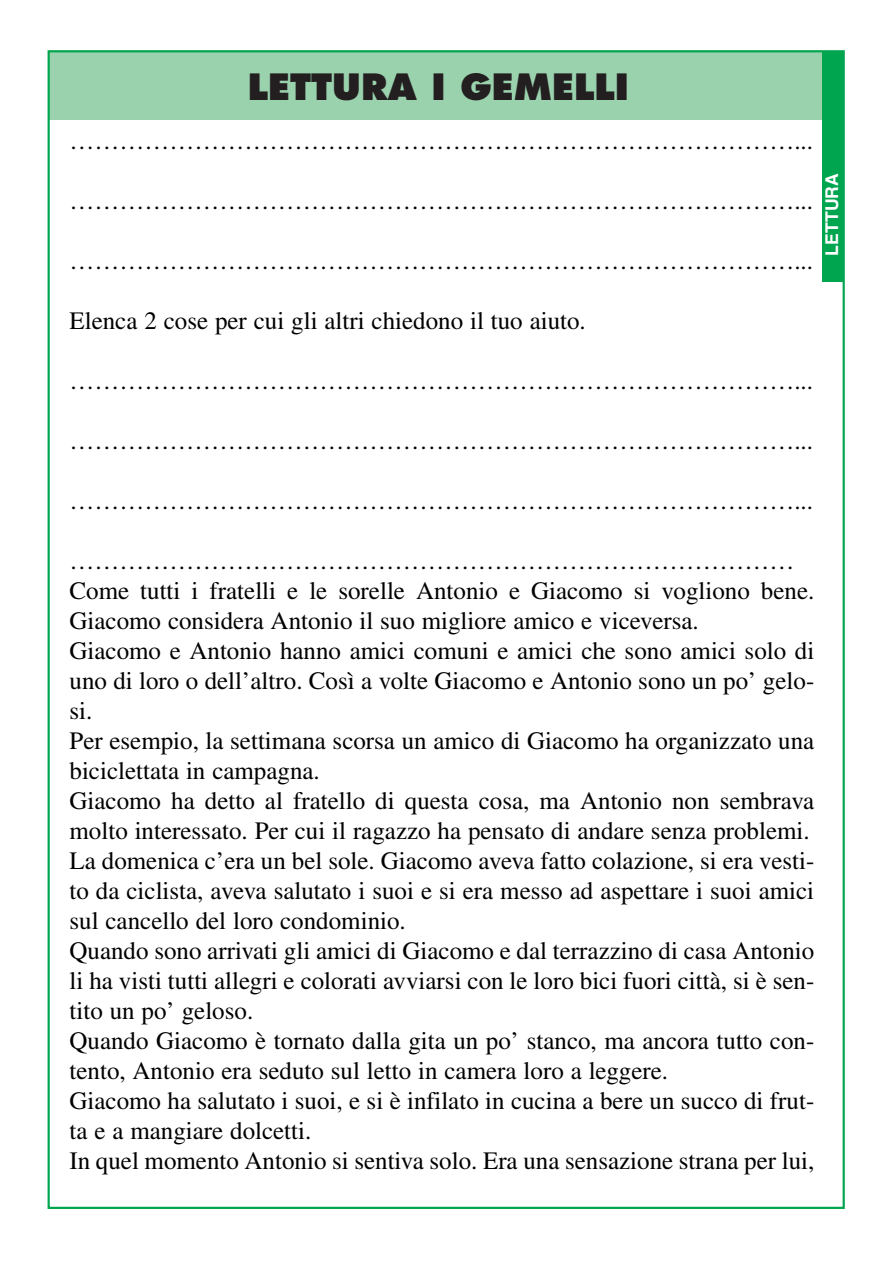
<style>
.page{position:relative;width:893px;height:1263px;background:#fff}
.page>*{position:absolute;margin:0;border:0;box-sizing:border-box;transform-origin:0 0}
.t1{font:800 35.25px "Futura";color:#231f20}
.t2{font:25.05px/30px "Times";color:#000}
.t3{font:700 17.7px "Helvetica";color:#fff}
</style>
<div class="page">
<div style="left:49px;top:51px;width:795px;height:68px;background:#9ad2ae"></div>
<div style="left:822px;top:51px;width:22px;height:230px;background:#00a54f"></div>
<h1 class="t1" style="left:248px;top:71px;width:383px">LETTURA I GEMELLI</h1>
<p class="t2" style="left:70px;top:128px;width:745px">……………………………………………………………………………...</p>
<p class="t2" style="left:70px;top:188px;width:745px">……………………………………………………………………………...</p>
<p class="t2" style="left:70px;top:248px;width:745px">……………………………………………………………………………...</p>
<p class="t3" style="left:825px;top:256px;width:84px;rotate:-90deg">LETTURA</p>
<p class="t2" style="left:70px;top:308px;width:518px">Elenca 2 cose per cui gli altri chiedono il tuo aiuto.</p>
<p class="t2" style="left:70px;top:368px;width:745px">……………………………………………………………………………...</p>
<p class="t2" style="left:70px;top:428px;width:745px">……………………………………………………………………………...</p>
<p class="t2" style="left:70px;top:488px;width:745px">……………………………………………………………………………...</p>
<p class="t2" style="left:70px;top:548px;width:746px">…………………………………………………………………………… Come tutti i fratelli e le sorelle Antonio e Giacomo si vogliono bene.<br>Giacomo considera Antonio il suo migliore amico e viceversa.<br>Giacomo e Antonio hanno amici comuni e amici che sono amici solo di uno di loro o dell’altro. Così a volte Giacomo e Antonio sono un po’ gelo&shy;si.<br>Per esempio, la settimana scorsa un amico di Giacomo ha organizzato una biciclettata in campagna.<br>Giacomo ha detto al fratello di questa cosa, ma Antonio non sembrava molto interessato. Per cui il ragazzo ha pensato di andare senza problemi.<br>La domenica c’era un bel sole. Giacomo aveva fatto colazione, si era vesti&shy;to da ciclista, aveva salutato i suoi e si era messo ad aspettare i suoi amici sul cancello del loro condominio.<br>Quando sono arrivati gli amici di Giacomo e dal terrazzino di casa Antonio li ha visti tutti allegri e colorati avviarsi con le loro bici fuori città, si è sen&shy;tito un po’ geloso.<br>Quando Giacomo è tornato dalla gita un po’ stanco, ma ancora tutto con&shy;tento, Antonio era seduto sul letto in camera loro a leggere.<br>Giacomo ha salutato i suoi, e si è infilato in cucina a bere un succo di frut&shy;ta e a mangiare dolcetti.<br>In quel momento Antonio si sentiva solo. Era una sensazione strana per lui,</p>
</div>
